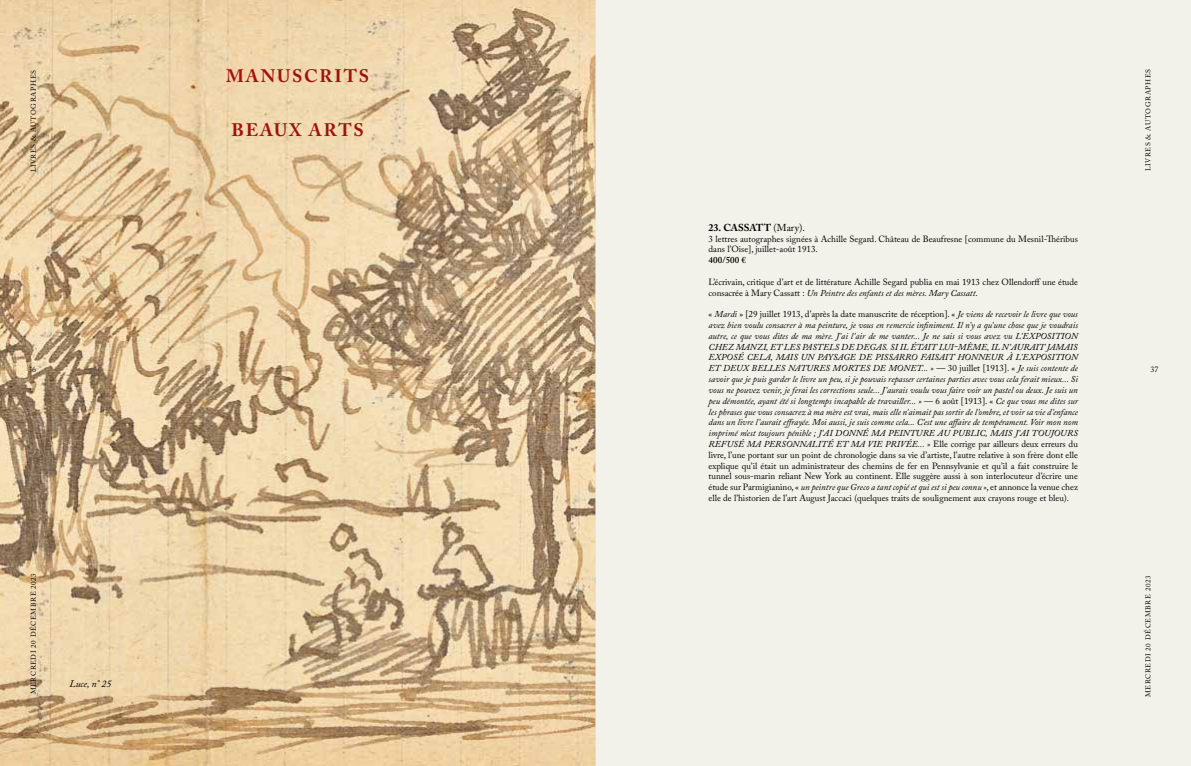
<style>
.page{position:relative;width:1191px;height:766px;background:#fff}
.page>*{position:absolute;margin:0;border:0;box-sizing:border-box;transform-origin:0 0}
.t1{font:700 18px "Adobe Caslon Pro";letter-spacing:.1em;color:#a0120a}
.t2{font:700 10px "Adobe Caslon Pro";color:#000}
.t3{font:italic 10px "Adobe Caslon Pro";color:#000}
.t4{font:italic 9px/10.8px "Adobe Caslon Pro";color:#000;text-align:justify}
.t5{font:9px/10.8px "Adobe Caslon Pro";color:#000}
.t6{font:600 9px "Adobe Caslon Pro";letter-spacing:.01em;color:#000}
.t7{font:8px "Adobe Caslon Pro";color:#000}
.t8{font:7px "Adobe Caslon Pro";letter-spacing:.09em;color:#000}
.s1{font-weight:400}
.s2{font-style:italic}
.s3{font-style:normal}
</style>
<div class="page">
<img style="left:0;top:0;width:595px;height:765px">
<div style="left:595px;top:0;width:596px;height:765px;background:#f2f1ea"></div>
<h1 class="t1" style="left:226px;top:65px;width:144px">MANUSCRITS</h1>
<p class="t8" style="left:29px;top:172px;width:104px;rotate:-90deg">LIVRES &amp; AUTOGRAPHES</p>
<p class="t8" style="left:1143px;top:171px;width:104px;rotate:-90deg">LIVRES &amp; AUTOGRAPHES</p>
<h1 class="t1" style="left:231px;top:119px;width:134px">BEAUX ARTS</h1>
<p class="t2" style="left:708px;top:221px;width:98px">23. CASSATT <span class="s1">(Mary).</span></p>
<p class="t5" style="left:708px;top:233px;width:371px">3 lettres autographes signées à Achille Segard. Château de Beaufresne [commune du Mesnil-Théribus dans l’Oise], juillet-août 1913.</p>
<p class="t6" style="left:708px;top:255px;width:39px">400/500 €</p>
<p class="t5" style="left:708px;top:276px;width:371px">L’écrivain, critique d’art et de littérature Achille Segard publia en mai 1913 chez Ollendorff une étude consacrée à Mary Cassatt : <span class="s2">Un Peintre des enfants et des mères. Mary Cassatt</span>.</p>
<p class="t4" style="left:708px;top:308px;width:371px"><span class="s3">«</span> Mardi <span class="s3">» [29 juillet 1913, d’après la date manuscrite de réception]. «</span> Je viens de recevoir le livre que vous avez bien voulu consacrer à ma peinture, je vous en remercie infiniment. Il n’y a qu’une chose que je voudrais autre, ce que vous dites de ma mère. J’ai l’air de me vanter... Je ne sais si vous avez vu L’EXPOSITION CHEZ MANZI, ET LES PASTELS DE DEGAS. SI IL ÉTAIT LUI-MÊME, IL N’AURAIT JAMAIS EXPOSÉ CELA, MAIS UN PAYSAGE DE PISSARRO FAISAIT HONNEUR À L’EXPOSITION ET DEUX BELLES NATURES MORTES DE MONET... » <span class="s3">— 30 juillet [1913]. «</span> Je suis contente de savoir que je puis garder le livre un peu, si je pouvais repasser certaines parties avec vous cela ferait mieux... Si vous ne pouvez venir, je ferai les corrections seule... J’aurais voulu vous faire voir un pastel ou deux. Je suis un peu démontée, ayant été si longtemps incapable de travailler... » <span class="s3">— 6 août [1913]. «</span> Ce que vous me dites sur les phrases que vous consacrez à ma mère est vrai, mais elle n’aimait pas sortir de l’ombre, et voir sa vie d’enfance dans un livre l’aurait effrayée. Moi aussi, je suis comme cela... C’est une affaire de tempérament. Voir mon nom imprimé m’est toujours pénible ; J’AI DONNÉ MA PEINTURE AU PUBLIC, MAIS J’AI TOUJOURS REFUSÉ MA PERSONNALITÉ ET MA VIE PRIVÉE... » <span class="s3">Elle corrige par ailleurs deux erreurs du livre, l’une portant sur un point de chronologie dans sa vie d’artiste, l’autre relative à son frère dont elle explique qu’il était un administrateur des chemins de fer en Pennsylvanie et qu’il a fait construire le tunnel sous-marin reliant New York au continent. Elle suggère aussi à son interlocuteur d’écrire une étude sur Parmigianino, «</span> un peintre que Greco a tant copié et qui est si peu connu »<span class="s3">, et annonce la venue chez elle de l’historien de l’art August Jaccaci (quelques traits de soulignement aux crayons rouge et bleu).</span></p>
<p class="t7" style="left:28px;top:365px;width:9px">36</p>
<p class="t7" style="left:1150px;top:365px;width:9px">37</p>
<p class="t8" style="left:29px;top:694px;width:123px;rotate:-90deg">MERCREDI 20 DÉCEMBRE 2023</p>
<p class="t8" style="left:1143px;top:697px;width:123px;rotate:-90deg">MERCREDI 20 DÉCEMBRE 2023</p>
<p class="t3" style="left:69px;top:677px;width:44px">Luce, n° 25</p>
</div>
